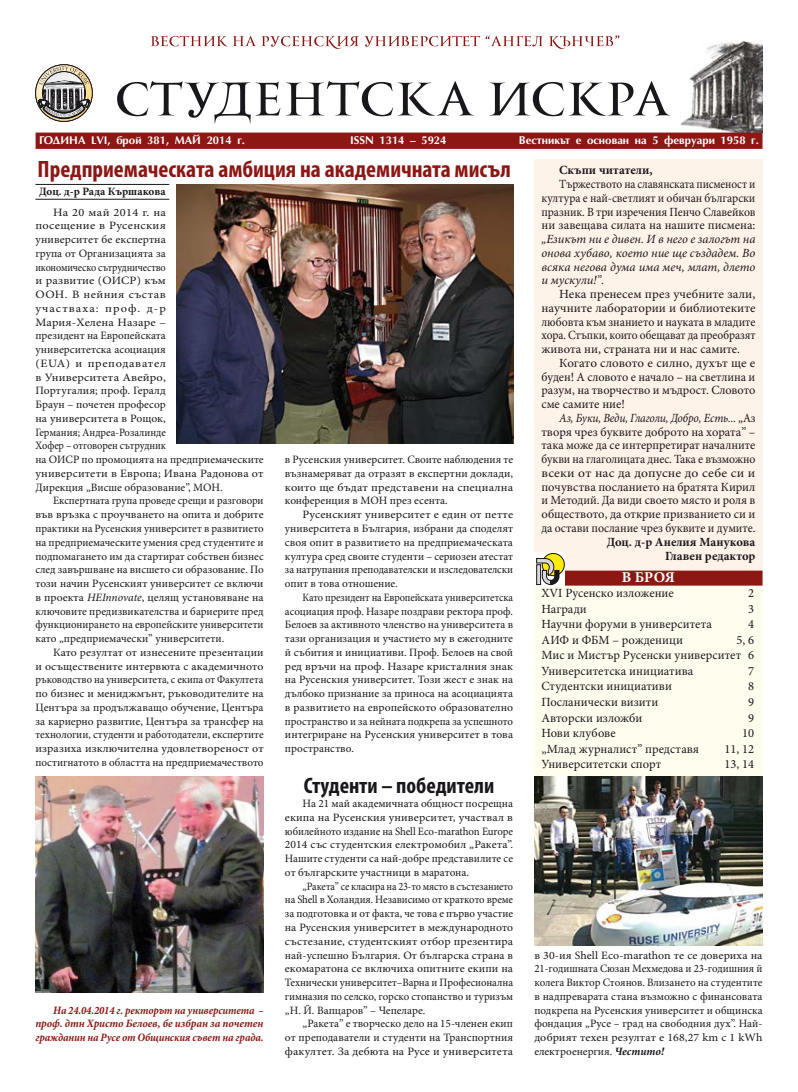
<style>
.page{position:relative;width:798px;height:1092px;background:#fff}
.page>*{position:absolute;margin:0;border:0;box-sizing:border-box;transform-origin:0 0}
.t1{font:700 condensed 23.75px "Myriad Pro";color:#8c1713}
.t2{font:700 condensed 22.5px "Myriad Pro";color:#1a171c}
.t3{font:700 15px "Minion Pro";color:#fff}
.t4{font:12.5px/13.8px "Minion Pro";color:#1a171c;text-align:justify}
.t5{font:12.5px/13.8px "Minion Pro";color:#1a171c;text-align:justify;scale:.92 1}
.t6{font:12.5px/13.8px "Minion Pro";color:#1a171c;text-align:justify;scale:.91 1}
.t7{font:italic 12.5px/13.8px "Minion Pro";color:#1a171c;text-align:justify}
.t8{font:700 12.5px/13.8px "Minion Pro";color:#1a171c;text-align:right}
.t9{font:11.25px/13.8px "Minion Pro";letter-spacing:.005em;color:#1a171c;scale:1.1 1}
.t10{font:11.25px/13.8px "Minion Pro";letter-spacing:.005em;color:#1a171c;text-align:justify}
.t11{font:11.25px/13.8px "Minion Pro";letter-spacing:.005em;color:#1a171c;text-align:justify;scale:.92 1}
.t12{font:11.25px/13.8px "Minion Pro";letter-spacing:.005em;color:#1a171c;text-align:justify;scale:.96 1}
.t13{font:11.25px/13.8px "Minion Pro";letter-spacing:.005em;color:#1a171c;text-align:justify;scale:.9 1}
.t14{font:11.25px/13.8px "Minion Pro";letter-spacing:.005em;color:#1a171c;text-align:justify;scale:1.04 1}
.t15{font:11.25px/13.8px "Minion Pro";letter-spacing:.005em;color:#1a171c;text-align:justify;scale:1.06 1}
.t16{font:11.25px/13.8px "Minion Pro";letter-spacing:.005em;color:#1a171c;text-align:justify;scale:1.07 1}
.t17{font:italic 700 11.25px/13.8px "Minion Pro";letter-spacing:-.005em;color:#8c1713;text-align:justify;scale:.93 1}
.t18{font:700 11.25px "AG Optima Cyr";color:#fff}
.t19{font:700 11.25px "Minion Pro";letter-spacing:-.005em;color:#1a171c}
.s1{font-style:italic}
.s2{font-weight:700;font-style:italic}
</style>
<div class="page">
<div style="left:534px;top:159px;width:228px;height:411px;background:#fef3e8"></div>
<svg style="left:150px;top:35px;width:469px;height:14px"></svg>
<svg style="left:489px;top:81px;width:181px;height:35px"></svg>
<svg style="left:117px;top:81px;width:163px;height:42px"></svg>
<svg style="left:286px;top:81px;width:188px;height:35px"></svg>
<img style="left:680px;top:41px;width:82px;height:92px">
<div style="left:36px;top:133px;width:726px;height:16px;background:#8c1713"></div>
<svg style="left:35px;top:64px;width:58px;height:58px"></svg>
<div style="left:534px;top:570px;width:228px;height:206px;background:#fffdee"></div>
<div style="left:534px;top:570px;width:228px;height:15px;background:#8c1713"></div>
<svg style="left:534px;top:552px;width:31px;height:33px"></svg>
<svg style="left:542px;top:553px;width:22px;height:22px"></svg>
<div style="left:542px;top:553px;width:22px;height:23px;border:1px solid #1a171c;border-radius:50%"></div>
<svg style="left:536px;top:558px;width:23px;height:27px"></svg>
<hr style="left:35px;top:184px;width:134px;height:1px;background:#1a171c">
<hr style="left:35px;top:199px;width:134px;height:1px;background:#1a171c">
<img style="left:35px;top:776px;width:228px;height:216px">
<img style="left:534px;top:776px;width:228px;height:169px">
<img style="left:176px;top:184px;width:337px;height:259px">
<p class="t18" style="left:39px;top:134px;width:207px">ГОДИНА LVI, брой 381, МАЙ 2014 г.</p>
<p class="t18" style="left:350px;top:134px;width:98px">ISSN 1314 – 5924</p>
<p class="t18" style="left:518px;top:134px;width:241px">Вестникът е основан на 5 февруари 1958 г.</p>
<h1 class="t1" style="left:38px;top:155px;width:474px">Предприемаческата амбиция на академичната мисъл</h1>
<p class="t19" style="left:39px;top:184px;width:128px">Доц. д-р Рада Кършакова</p>
<p class="t9" style="left:35px;top:205px;width:209px;text-indent:18px">На 20 май 2014 г. на<br>посещение в Русенския<br>университет бе експертна<br>група от Организацията за<br>икономическо сътрудничество<br>и развитие (ОИСР) към<br>ООН. В нейния състав<br>участваха: проф. д-р<br>Мария-Хелена Назаре –<br>президент на Европейската<br>университетска асоциация<br>(EUA) и преподавател<br>в Университета Авейро,<br>Португалия; проф. Гералд<br>Браун – почетен професор<br>на университета в Рощок,<br>Германия; Андреа-Розалинде<br>Хофер – отговорен сътрудник<br>на ОИСР по промоцията на предприемаческите университети в Европа; Ивана Радонова от<br>Дирекция „Висше образование”, МОН.</p>
<p class="t12" style="left:35px;top:494px;width:239px;text-indent:18px">Експертната група проведе срещи и разговори във връзка с проучването на опита и добрите практики на Русенския университет в развитието на предприемаческите умения сред студентите и подпомагането им да стартират собствен бизнес след завършване на висшето си образование. По този начин Русенският университет се включи в проекта <span class="s1">HEInnovate</span>, целящ установяване на ключовите предизвикателства и бариерите пред функционирането на европейските университети като „предприемачески” университети.</p>
<p class="t14" style="left:35px;top:645px;width:221px;text-indent:18px">Като резултат от изнесените презентации и осъществените интервюта с академичното ръководство на университета, с екипа от Факултета по бизнес и мениджмънт, ръководителите на Центъра за продължаващо обучение, Центъра за кариерно развитие, Центъра за трансфер на технологии, студенти и работодатели, експертите изразиха изключителна удовлетвореност от постигнатото в областта на предприемачеството</p>
<p class="t10" style="left:285px;top:453px;width:230px">в Русенския университет. Своите наблюдения те възнамеряват да отразят в експертни доклади, които ще бъдат представени на специална конференция в МОН през есента.</p>
<p class="t16" style="left:285px;top:508px;width:215px;text-indent:18px">Русенският университет е един от петте университета в България, избрани да споделят своя опит в развитието на предприемаческата култура сред своите студенти – сериозен атестат за натрупания преподавателски и изследователски опит в това отношение.</p>
<p class="t11" style="left:285px;top:590px;width:249px;text-indent:18px">Като президент на Европейската университетска асоциация проф. Назаре поздрави ректора проф.<br>Белоев за активното членство на университета в тази организация и участието му в ежегодните й събития и инициативи. Проф. Белоев на свой ред връчи на проф. Назаре кристалния знак на Русенския университет. Този жест е знак на дълбоко признание за приноса на асоциацията в развитието на европейското образователно пространство и за нейната подкрепа за успешното интегриране на Русенския университет в това пространство.</p>
<h2 class="t2" style="left:303px;top:771px;width:192px">Студенти – победители</h2>
<p class="t10" style="left:285px;top:796px;width:229px;text-indent:18px">На 21 май академичната общност посрещна екипа на Русенския университет, участвал в юбилейното издание на Shell Eco-marathon Europe 2014 със студентския електромобил „Ракета”.<br>Нашите студенти са най-добре представилите се от българските участници в маратона.</p>
<p class="t13" style="left:285px;top:879px;width:255px;text-indent:18px">„Ракета” се класира на 23-то място в състезанието на Shell в Холандия. Независимо от краткото време за подготовка и от факта, че това е първо участие на Русенския университет в международното състезание, студентският отбор презентира най-успешно България. От българска страна в екомаратона се включиха опитните екипи на Технически университет–Варна и Професионална гимназия по селско, горско стопанство и туризъм „Н. Й. Вапцаров” – Чепеларе.</p>
<p class="t10" style="left:285px;top:1016px;width:230px;text-indent:18px">„Ракета” е творческо дело на 15-членен екип от преподаватели и студенти на Транспортния факултет. За дебюта на Русе и университета</p>
<p class="t17" style="left:35px;top:1002px;width:247px;text-indent:18px">На 24.04.2014 г. ректорът на университета – проф. дтн Христо Белоев, бе избран за почетен гражданин на Русе от Общинския съвет на града.</p>
<p class="t8" style="left:559px;top:163px;width:95px">Скъпи читатели,</p>
<p class="t6" style="left:541px;top:177px;width:236px;text-indent:18px">Тържеството на славянската писменост и култура е най-светлият и обичан български празник. В три изречения Пенчо Славейков ни завещава силата на нашите писмена:</p>
<p class="t7" style="left:541px;top:232px;width:215px">„Езикът ни е дивен. И в него е залогът на онова хубаво, което ние ще създадем. Во всяка негова дума има меч, млат, длето и мускули!”.</p>
<p class="t4" style="left:541px;top:287px;width:215px;text-indent:18px">Нека пренесем през учебните зали, научните лаборатории и библиотеките любовта към знанието и науката в младите хора. Стъпки, които обещават да преобразят живота ни, страната ни и нас самите.</p>
<p class="t4" style="left:541px;top:356px;width:215px;text-indent:18px">Когато словото е силно, духът ще е буден! А словото е начало – на светлина и разум, на творчество и мъдрост. Словото сме самите ние!</p>
<p class="t5" style="left:541px;top:411px;width:234px;text-indent:18px"><span class="s1">Аз, Буки, Веди, Глаголи, Добро, Есть...</span> „Аз творя чрез буквите доброто на хората” – така може да се интерпретират началните букви на глаголицата днес. Така е възможно всеки от нас да допусне до себе си и почувства посланието на братята Кирил и Методий. Да види своето място и роля в обществото, да открие призванието си и да остави послание чрез буквите и думите.</p>
<p class="t8" style="left:606px;top:534px;width:150px">Доц. д-р Анелия Манукова<br>Главен редактор</p>
<p class="t3" style="left:621px;top:566px;width:55px">В БРОЯ</p>
<p class="t4" style="left:541px;top:586px;width:134px">XVI Русенско изложение</p>
<p class="t4" style="left:747px;top:586px;width:8px">2</p>
<p class="t4" style="left:541px;top:602px;width:47px">Награди</p>
<p class="t4" style="left:747px;top:602px;width:7px">3</p>
<p class="t4" style="left:541px;top:617px;width:172px">Научни форуми в университета</p>
<p class="t4" style="left:747px;top:617px;width:8px">4</p>
<p class="t4" style="left:541px;top:633px;width:143px">АИФ и ФБМ – рожденици</p>
<p class="t4" style="left:541px;top:632px;width:214px;line-height:15.5px;text-indent:195px">5, 6<br>Мис и Мистър Русенски университет 6<br>Университетска инициатива</p>
<p class="t4" style="left:747px;top:664px;width:8px">7</p>
<p class="t4" style="left:541px;top:679px;width:132px">Студентски инициативи</p>
<p class="t4" style="left:747px;top:679px;width:8px">8</p>
<p class="t4" style="left:541px;top:695px;width:118px">Посланически визити</p>
<p class="t4" style="left:747px;top:695px;width:8px">9</p>
<p class="t4" style="left:541px;top:710px;width:102px">Авторски изложби</p>
<p class="t4" style="left:747px;top:710px;width:8px">9</p>
<p class="t4" style="left:541px;top:726px;width:76px">Нови клубове</p>
<p class="t4" style="left:741px;top:726px;width:13px">10</p>
<p class="t4" style="left:541px;top:741px;width:159px">„Млад журналист” представя</p>
<p class="t4" style="left:724px;top:741px;width:31px">11, 12</p>
<p class="t4" style="left:541px;top:757px;width:121px">Университетски спорт</p>
<p class="t4" style="left:724px;top:757px;width:31px">13, 14</p>
<p class="t15" style="left:534px;top:948px;width:217px">в 30-ия Shell Eco-marathon те се довериха на 21-годишната Сюзан Мехмедова и 23-годишния й колега Виктор Стоянов. Влизането на студентите в надпреварата стана възможно с финансовата подкрепа на Русенския университет и общинска фондация „Русе – град на свободния дух”. Най&shy;добрият техен резултат е 168,27 km с 1 kWh електроенергия. <span class="s2">Честито!</span></p>
</div>
